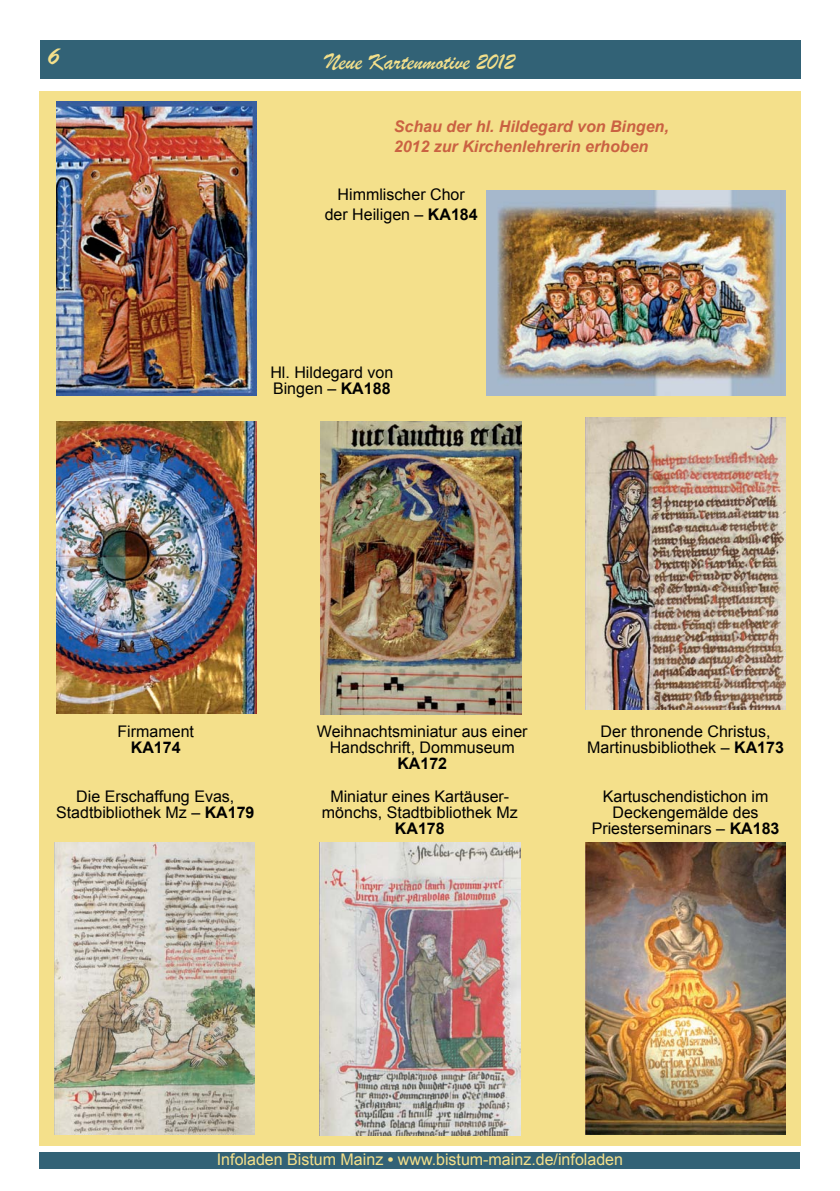
<style>
.page{position:relative;width:840px;height:1191px;background:#fff}
.page>*{position:absolute;margin:0;border:0;box-sizing:border-box;transform-origin:0 0}
.t1{font:24px "Brush Script";color:#f4e08b}
.t2{font:24px "Brush Script Std";color:#f4e08b}
.t3{font:16px/16px "Arial";color:#000;text-align:center}
.t4{font:italic 700 16px/19.2px "Arial";color:#ca6242}
.t5{font:16px "Arial";color:#f4e08b}
.t6{font:700 16px "Arial";color:#000}
.s1{font-weight:700}
</style>
<div class="page">
<div style="left:40px;top:91px;width:760px;height:1054px;background:#f4e08b"></div>
<div style="left:40px;top:40px;width:760px;height:38px;background:#326276"></div>
<div style="left:40px;top:1151px;width:759px;height:17px;background:#326276"></div>
<img style="left:320px;top:421px;width:201px;height:293px">
<img style="left:585px;top:417px;width:200px;height:293px">
<img style="left:56px;top:421px;width:200px;height:292px">
<img style="left:54px;top:842px;width:200px;height:293px">
<img style="left:319px;top:842px;width:201px;height:293px">
<img style="left:585px;top:842px;width:200px;height:293px">
<img style="left:56px;top:102px;width:200px;height:293px">
<img style="left:486px;top:190px;width:299px;height:205px">
<h1 class="t2" style="left:46px;top:43px;width:15px">6</h1>
<h1 class="t1" style="left:325px;top:47px;width:191px">Neue Kartenmotive 2012</h1>
<p class="t4" style="left:393px;top:118px;width:276px">Schau der hl. Hildegard von Bingen,<br>2012 zur Kirchenlehrerin erhoben</p>
<p class="t3" style="left:324px;top:185px;width:154px;line-height:19.2px">Himmlischer Chor der Heiligen – <span class="s1">KA184</span></p>
<p class="t3" style="left:270px;top:365px;width:124px;text-align:left">Hl. Hildegard von<br>Bingen – <span class="s1">KA188</span></p>
<p class="t3" style="left:117px;top:723px;width:78px">Firmament</p>
<p class="t6" style="left:131px;top:736px;width:51px">KA174</p>
<p class="t3" style="left:56px;top:788px;width:200px">Die Erschaffung Evas,<br>Stadtbibliothek Mz – <span class="s1">KA179</span></p>
<p class="t3" style="left:317px;top:723px;width:212px">Weihnachtsminiatur aus einer<br>Handschrift, Dommuseum</p>
<p class="t6" style="left:397px;top:753px;width:51px">KA172</p>
<p class="t3" style="left:322px;top:788px;width:197px">Miniatur eines Kartäuser&shy;mönchs, Stadtbibliothek Mz</p>
<p class="t6" style="left:394px;top:817px;width:51px">KA178</p>
<p class="t3" style="left:587px;top:723px;width:198px">Der thronende Christus,<br>Martinusbibliothek – <span class="s1">KA173</span></p>
<p class="t3" style="left:591px;top:788px;width:189px">Kartuschendistichon im<br>Deckengemälde des<br>Priesterseminars – <span class="s1">KA183</span></p>
<p class="t5" style="left:217px;top:1149px;width:407px">Infoladen Bistum Mainz <span class="s1">•</span> www.bistum-mainz.de/infoladen</p>
</div>
